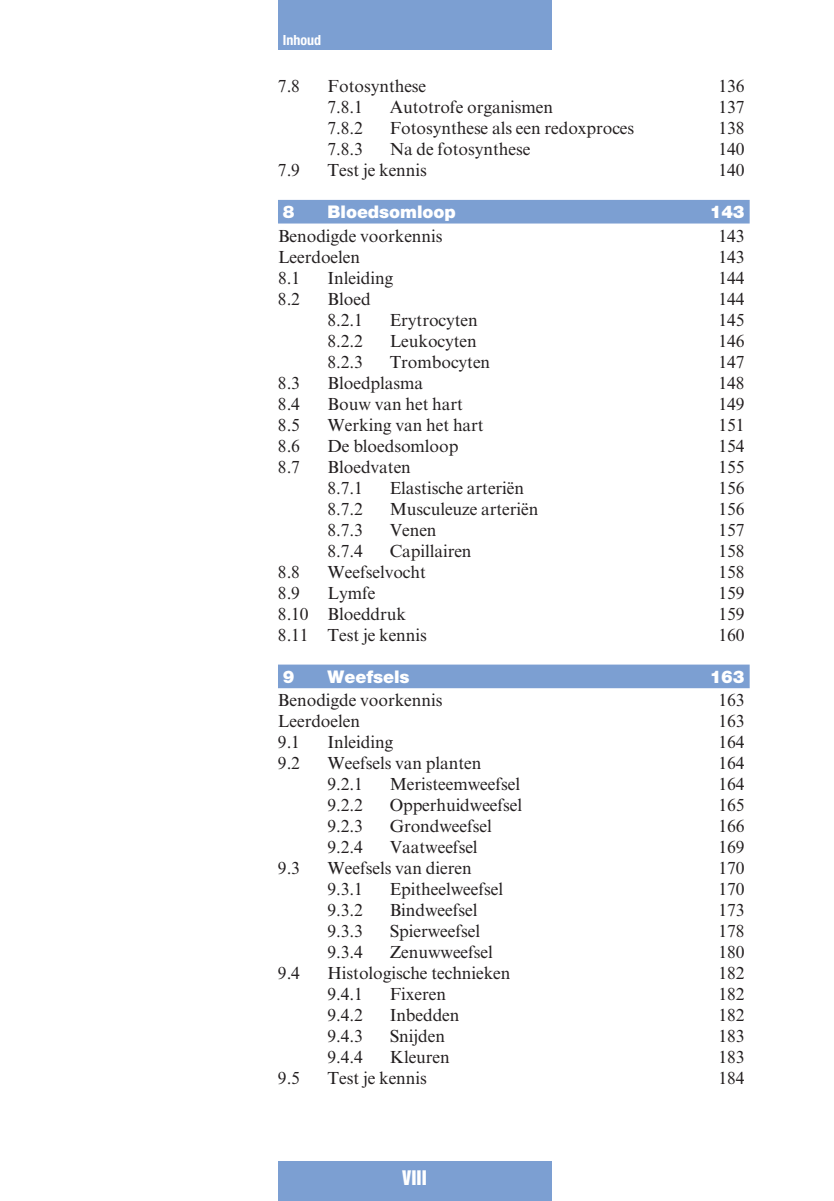
<style>
.page{position:relative;width:834px;height:1201px;background:#fff}
.page>*{position:absolute;margin:0;border:0;box-sizing:border-box;transform-origin:0 0}
.t1{font:18.38px "Helvetica Inserat LT Std";color:#fff}
.t2{font:17.5px "Times New Roman MT Std";letter-spacing:-.005em;color:#231f20}
.t3{font:900 17.5px "Helvetica Neue LT Std";letter-spacing:-.005em;color:#fff}
.t4{font:700 condensed 14px "Helvetica Neue LT Std";color:#fff}
</style>
<div class="page">
<div style="left:278px;top:0;width:273px;height:50px;background:#7c9fd2"></div>
<div style="left:278px;top:1161px;width:273px;height:39px;background:#7c9fd2"></div>
<div style="left:278px;top:200px;width:471px;height:23px;background:#7c9fd2"></div>
<div style="left:278px;top:664px;width:471px;height:24px;background:#7c9fd2"></div>
<p class="t4" style="left:283px;top:35px;width:40px">Inhoud</p>
<p class="t2" style="left:278px;top:79px;width:24px">7.8</p>
<p class="t2" style="left:327px;top:79px;width:100px">Fotosynthese</p>
<p class="t2" style="left:718px;top:79px;width:28px">136</p>
<p class="t2" style="left:327px;top:100px;width:37px">7.8.1</p>
<p class="t2" style="left:389px;top:100px;width:165px">Autotrofe organismen</p>
<p class="t2" style="left:718px;top:100px;width:28px">137</p>
<p class="t2" style="left:327px;top:121px;width:37px">7.8.2</p>
<p class="t2" style="left:389px;top:121px;width:246px">Fotosynthese als een redoxproces</p>
<p class="t2" style="left:718px;top:121px;width:28px">138</p>
<p class="t2" style="left:327px;top:142px;width:37px">7.8.3</p>
<p class="t2" style="left:389px;top:142px;width:142px">Na de fotosynthese</p>
<p class="t2" style="left:718px;top:142px;width:28px">140</p>
<p class="t2" style="left:278px;top:163px;width:24px">7.9</p>
<p class="t2" style="left:327px;top:163px;width:101px">Test je kennis</p>
<p class="t2" style="left:718px;top:163px;width:28px">140</p>
<p class="t3" style="left:283px;top:205px;width:13px">8</p>
<p class="t3" style="left:327px;top:205px;width:130px">Bloedsomloop</p>
<p class="t3" style="left:709px;top:205px;width:36px">143</p>
<p class="t2" style="left:278px;top:229px;width:166px">Benodigde voorkennis</p>
<p class="t2" style="left:718px;top:229px;width:28px">143</p>
<p class="t2" style="left:278px;top:250px;width:84px">Leerdoelen</p>
<p class="t2" style="left:718px;top:250px;width:28px">143</p>
<p class="t2" style="left:278px;top:271px;width:24px">8.1</p>
<p class="t2" style="left:327px;top:271px;width:67px">Inleiding</p>
<p class="t2" style="left:718px;top:271px;width:28px">144</p>
<p class="t2" style="left:278px;top:292px;width:24px">8.2</p>
<p class="t2" style="left:327px;top:292px;width:45px">Bloed</p>
<p class="t2" style="left:718px;top:292px;width:28px">144</p>
<p class="t2" style="left:327px;top:313px;width:37px">8.2.1</p>
<p class="t2" style="left:389px;top:313px;width:90px">Erytrocyten</p>
<p class="t2" style="left:718px;top:313px;width:28px">145</p>
<p class="t2" style="left:327px;top:334px;width:37px">8.2.2</p>
<p class="t2" style="left:389px;top:334px;width:89px">Leukocyten</p>
<p class="t2" style="left:718px;top:334px;width:28px">146</p>
<p class="t2" style="left:327px;top:355px;width:37px">8.2.3</p>
<p class="t2" style="left:389px;top:355px;width:102px">Trombocyten</p>
<p class="t2" style="left:718px;top:355px;width:28px">147</p>
<p class="t2" style="left:278px;top:376px;width:24px">8.3</p>
<p class="t2" style="left:327px;top:376px;width:97px">Bloedplasma</p>
<p class="t2" style="left:718px;top:376px;width:28px">148</p>
<p class="t2" style="left:278px;top:397px;width:24px">8.4</p>
<p class="t2" style="left:327px;top:397px;width:137px">Bouw van het hart</p>
<p class="t2" style="left:718px;top:397px;width:28px">149</p>
<p class="t2" style="left:278px;top:418px;width:24px">8.5</p>
<p class="t2" style="left:327px;top:418px;width:157px">Werking van het hart</p>
<p class="t2" style="left:718px;top:418px;width:28px">151</p>
<p class="t2" style="left:278px;top:439px;width:24px">8.6</p>
<p class="t2" style="left:327px;top:439px;width:132px">De bloedsomloop</p>
<p class="t2" style="left:718px;top:439px;width:28px">154</p>
<p class="t2" style="left:278px;top:460px;width:24px">8.7</p>
<p class="t2" style="left:327px;top:460px;width:85px">Bloedvaten</p>
<p class="t2" style="left:718px;top:460px;width:28px">155</p>
<p class="t2" style="left:327px;top:481px;width:37px">8.7.1</p>
<p class="t2" style="left:389px;top:481px;width:136px">Elastische arteriën</p>
<p class="t2" style="left:718px;top:481px;width:28px">156</p>
<p class="t2" style="left:327px;top:502px;width:37px">8.7.2</p>
<p class="t2" style="left:389px;top:502px;width:150px">Musculeuze arteriën</p>
<p class="t2" style="left:718px;top:502px;width:28px">156</p>
<p class="t2" style="left:327px;top:523px;width:37px">8.7.3</p>
<p class="t2" style="left:389px;top:523px;width:48px">Venen</p>
<p class="t2" style="left:718px;top:523px;width:28px">157</p>
<p class="t2" style="left:327px;top:544px;width:37px">8.7.4</p>
<p class="t2" style="left:389px;top:544px;width:83px">Capillairen</p>
<p class="t2" style="left:718px;top:544px;width:28px">158</p>
<p class="t2" style="left:278px;top:565px;width:24px">8.8</p>
<p class="t2" style="left:327px;top:565px;width:100px">Weefselvocht</p>
<p class="t2" style="left:718px;top:565px;width:28px">158</p>
<p class="t2" style="left:278px;top:586px;width:24px">8.9</p>
<p class="t2" style="left:327px;top:586px;width:49px">Lymfe</p>
<p class="t2" style="left:718px;top:586px;width:28px">159</p>
<p class="t2" style="left:278px;top:607px;width:130px">8.10 Bloeddruk</p>
<p class="t2" style="left:718px;top:607px;width:28px">159</p>
<p class="t2" style="left:278px;top:628px;width:150px">8.11 Test je kennis</p>
<p class="t2" style="left:718px;top:628px;width:28px">160</p>
<p class="t3" style="left:283px;top:670px;width:13px">9</p>
<p class="t3" style="left:327px;top:670px;width:83px">Weefsels</p>
<p class="t3" style="left:709px;top:670px;width:36px">163</p>
<p class="t2" style="left:278px;top:693px;width:166px">Benodigde voorkennis</p>
<p class="t2" style="left:718px;top:693px;width:28px">163</p>
<p class="t2" style="left:278px;top:714px;width:84px">Leerdoelen</p>
<p class="t2" style="left:718px;top:714px;width:28px">163</p>
<p class="t2" style="left:278px;top:735px;width:24px">9.1</p>
<p class="t2" style="left:327px;top:735px;width:67px">Inleiding</p>
<p class="t2" style="left:718px;top:735px;width:28px">164</p>
<p class="t2" style="left:278px;top:756px;width:24px">9.2</p>
<p class="t2" style="left:327px;top:756px;width:155px">Weefsels van planten</p>
<p class="t2" style="left:718px;top:756px;width:28px">164</p>
<p class="t2" style="left:327px;top:777px;width:37px">9.2.1</p>
<p class="t2" style="left:389px;top:777px;width:132px">Meristeemweefsel</p>
<p class="t2" style="left:718px;top:777px;width:28px">164</p>
<p class="t2" style="left:327px;top:798px;width:37px">9.2.2</p>
<p class="t2" style="left:389px;top:798px;width:134px">Opperhuidweefsel</p>
<p class="t2" style="left:718px;top:798px;width:28px">165</p>
<p class="t2" style="left:327px;top:819px;width:37px">9.2.3</p>
<p class="t2" style="left:389px;top:819px;width:104px">Grondweefsel</p>
<p class="t2" style="left:718px;top:819px;width:28px">166</p>
<p class="t2" style="left:327px;top:840px;width:37px">9.2.4</p>
<p class="t2" style="left:389px;top:840px;width:89px">Vaatweefsel</p>
<p class="t2" style="left:718px;top:840px;width:28px">169</p>
<p class="t2" style="left:278px;top:861px;width:24px">9.3</p>
<p class="t2" style="left:327px;top:861px;width:145px">Weefsels van dieren</p>
<p class="t2" style="left:718px;top:861px;width:28px">170</p>
<p class="t2" style="left:327px;top:882px;width:37px">9.3.1</p>
<p class="t2" style="left:389px;top:882px;width:115px">Epitheelweefsel</p>
<p class="t2" style="left:718px;top:882px;width:28px">170</p>
<p class="t2" style="left:327px;top:903px;width:37px">9.3.2</p>
<p class="t2" style="left:389px;top:903px;width:89px">Bindweefsel</p>
<p class="t2" style="left:718px;top:903px;width:28px">173</p>
<p class="t2" style="left:327px;top:924px;width:37px">9.3.3</p>
<p class="t2" style="left:389px;top:924px;width:92px">Spierweefsel</p>
<p class="t2" style="left:718px;top:924px;width:28px">178</p>
<p class="t2" style="left:327px;top:945px;width:37px">9.3.4</p>
<p class="t2" style="left:389px;top:945px;width:105px">Zenuwweefsel</p>
<p class="t2" style="left:718px;top:945px;width:28px">180</p>
<p class="t2" style="left:278px;top:966px;width:24px">9.4</p>
<p class="t2" style="left:327px;top:966px;width:184px">Histologische technieken</p>
<p class="t2" style="left:718px;top:966px;width:28px">182</p>
<p class="t2" style="left:327px;top:987px;width:37px">9.4.1</p>
<p class="t2" style="left:389px;top:987px;width:58px">Fixeren</p>
<p class="t2" style="left:718px;top:987px;width:28px">182</p>
<p class="t2" style="left:327px;top:1008px;width:37px">9.4.2</p>
<p class="t2" style="left:389px;top:1008px;width:71px">Inbedden</p>
<p class="t2" style="left:718px;top:1008px;width:28px">182</p>
<p class="t2" style="left:327px;top:1029px;width:37px">9.4.3</p>
<p class="t2" style="left:389px;top:1029px;width:57px">Snijden</p>
<p class="t2" style="left:718px;top:1029px;width:28px">183</p>
<p class="t2" style="left:327px;top:1050px;width:37px">9.4.4</p>
<p class="t2" style="left:389px;top:1050px;width:62px">Kleuren</p>
<p class="t2" style="left:718px;top:1050px;width:28px">183</p>
<p class="t2" style="left:278px;top:1071px;width:24px">9.5</p>
<p class="t2" style="left:327px;top:1071px;width:101px">Test je kennis</p>
<p class="t2" style="left:718px;top:1071px;width:28px">184</p>
<p class="t1" style="left:402px;top:1169px;width:26px">VIII</p>
</div>
